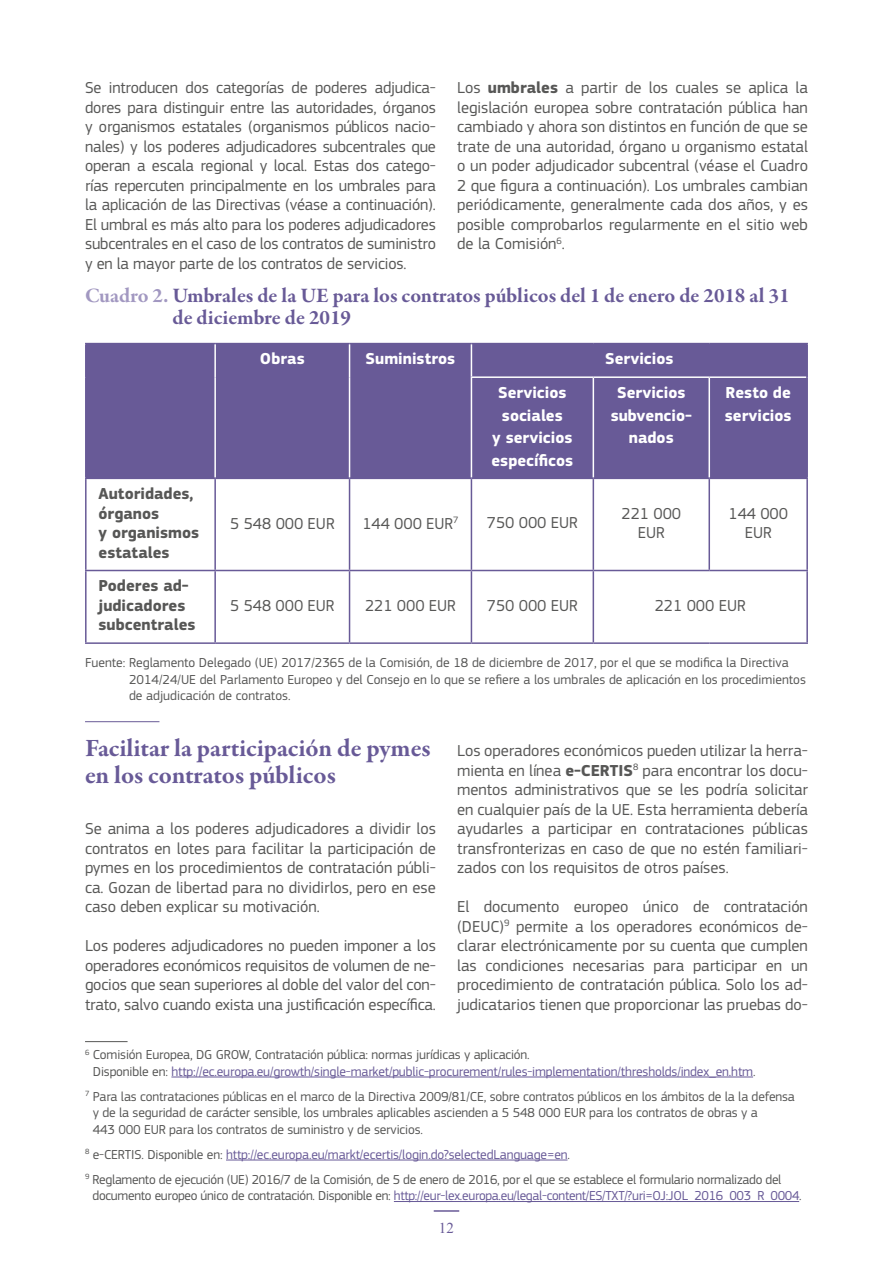
<style>
.page{position:relative;width:893px;height:1263px;background:#fff}
.page>*{position:absolute;margin:0;border:0;box-sizing:border-box;transform-origin:0 0}
.t1{font:700 25.5px/27px "Garamond Premr Pro";letter-spacing:-.005em;color:#685a97}
.t2{font:700 21px/22.5px "Garamond Premr Pro";color:#685a97}
.t3{font:16.5px/19.5px "EC Square Sans Pro";color:#575756;text-align:justify}
.t4{font:700 16.5px/22.5px "EC Square Sans Pro";color:#fff;text-align:center}
.t5{font:700 16.5px/19.5px "EC Square Sans Pro";color:#575756}
.t6{font:15px "Times New Roman";color:#685a97}
.t7{font:13.5px/16.5px "EC Square Sans Pro";letter-spacing:-.01em;color:#575756}
.t8{font:13.5px/16.5px "EC Square Sans Pro";letter-spacing:-.01em;color:#685a97}
.s1{font-weight:700}
.s2{color:#a298c1}
.s3{color:#575756}
.s4{color:#685a97}
</style>
<div class="page">
<hr style="left:434px;top:1210px;width:25px;height:2px;background:#685a97">
<hr style="left:85px;top:1041px;width:43px;height:1px;background:#575756">
<hr style="left:171px;top:1077px;width:582px;height:1px;background:#685a97">
<hr style="left:226px;top:1160px;width:341px;height:1px;background:#685a97">
<hr style="left:394px;top:1201px;width:405px;height:1px;background:#685a97">
<div style="left:87px;top:344px;width:719px;height:134px;background:#685a97"></div>
<hr style="left:471px;top:376px;width:122px;height:2px;background:#fff">
<hr style="left:593px;top:376px;width:116px;height:2px;background:#fff">
<hr style="left:709px;top:376px;width:97px;height:2px;background:#fff">
<hr style="left:85px;top:343px;width:130px;height:1px;background:#685a97">
<hr style="left:85px;top:344px;width:2px;height:33px;background:#685a97">
<hr style="left:215px;top:343px;width:135px;height:1px;background:#685a97">
<hr style="left:350px;top:343px;width:121px;height:1px;background:#685a97">
<hr style="left:85px;top:377px;width:2px;height:101px;background:#685a97">
<hr style="left:471px;top:343px;width:122px;height:1px;background:#685a97">
<hr style="left:593px;top:343px;width:116px;height:1px;background:#685a97">
<hr style="left:709px;top:343px;width:99px;height:1px;background:#685a97">
<hr style="left:806px;top:344px;width:2px;height:33px;background:#685a97">
<hr style="left:806px;top:377px;width:2px;height:101px;background:#685a97">
<hr style="left:214px;top:344px;width:2px;height:33px;background:#fff">
<hr style="left:349px;top:344px;width:1px;height:33px;background:#fff">
<hr style="left:214px;top:377px;width:2px;height:101px;background:#fff">
<hr style="left:349px;top:377px;width:1px;height:101px;background:#fff">
<hr style="left:471px;top:344px;width:1px;height:32px;background:#fff">
<hr style="left:471px;top:378px;width:1px;height:100px;background:#fff">
<hr style="left:593px;top:378px;width:1px;height:100px;background:#fff">
<hr style="left:708px;top:378px;width:2px;height:100px;background:#fff">
<hr style="left:85px;top:478px;width:130px;height:1px;background:#685a97">
<hr style="left:85px;top:479px;width:2px;height:91px;background:#685a97">
<hr style="left:215px;top:478px;width:135px;height:1px;background:#685a97">
<hr style="left:214px;top:479px;width:2px;height:91px;background:#685a97">
<hr style="left:350px;top:478px;width:121px;height:1px;background:#685a97">
<hr style="left:349px;top:479px;width:1px;height:91px;background:#685a97">
<hr style="left:471px;top:478px;width:122px;height:1px;background:#685a97">
<hr style="left:471px;top:479px;width:1px;height:91px;background:#685a97">
<hr style="left:593px;top:478px;width:116px;height:1px;background:#685a97">
<hr style="left:593px;top:479px;width:1px;height:91px;background:#685a97">
<hr style="left:709px;top:478px;width:99px;height:1px;background:#685a97">
<hr style="left:708px;top:479px;width:2px;height:91px;background:#685a97">
<hr style="left:806px;top:479px;width:2px;height:91px;background:#685a97">
<hr style="left:85px;top:570px;width:130px;height:1px;background:#685a97">
<hr style="left:85px;top:571px;width:2px;height:71px;background:#685a97">
<hr style="left:215px;top:570px;width:135px;height:1px;background:#685a97">
<hr style="left:214px;top:571px;width:2px;height:71px;background:#685a97">
<hr style="left:350px;top:570px;width:121px;height:1px;background:#685a97">
<hr style="left:349px;top:571px;width:1px;height:71px;background:#685a97">
<hr style="left:471px;top:570px;width:122px;height:1px;background:#685a97">
<hr style="left:471px;top:571px;width:1px;height:71px;background:#685a97">
<hr style="left:593px;top:570px;width:116px;height:1px;background:#685a97">
<hr style="left:593px;top:571px;width:1px;height:71px;background:#685a97">
<hr style="left:709px;top:570px;width:99px;height:1px;background:#685a97">
<hr style="left:806px;top:571px;width:2px;height:71px;background:#685a97">
<hr style="left:85px;top:642px;width:130px;height:2px;background:#685a97">
<hr style="left:215px;top:642px;width:135px;height:2px;background:#685a97">
<hr style="left:350px;top:642px;width:121px;height:2px;background:#685a97">
<hr style="left:471px;top:642px;width:122px;height:2px;background:#685a97">
<hr style="left:593px;top:642px;width:116px;height:2px;background:#685a97">
<hr style="left:709px;top:642px;width:99px;height:2px;background:#685a97">
<hr style="left:85px;top:721px;width:74px;height:1px;background:#685a97">
<p class="t3" style="left:85px;top:78px;width:352px">Se introducen dos categorías de poderes adjudica&shy;dores para distinguir entre las autoridades, órganos y organismos estatales (organismos públicos nacio&shy;nales) y los poderes adjudicadores subcentrales que operan a escala regional y local. Estas dos catego&shy;rías repercuten principalmente en los umbrales para la aplicación de las Directivas (véase a continuación).<br>El umbral es más alto para los poderes adjudicadores subcentrales en el caso de los contratos de suministro y en la mayor parte de los contratos de servicios.</p>
<p class="t3" style="left:457px;top:78px;width:352px">Los <span class="s1">umbrales</span> a partir de los cuales se aplica la legislación europea sobre contratación pública han cambiado y ahora son distintos en función de que se trate de una autoridad, órgano u organismo estatal o un poder adjudicador subcentral (véase el Cuadro 2 que figura a continuación). Los umbrales cambian periódicamente, generalmente cada dos años, y es posible comprobarlos regularmente en el sitio web de la Comisión<sup>6</sup>.</p>
<p class="t2" style="left:172px;top:284px;width:619px;text-indent:-87px"><span class="s2">Cuadro 2.</span> Umbrales de la UE para los contratos públicos del 1 de enero de 2018 al 31 de diciembre de 2019</p>
<p class="t4" style="left:260px;top:348px;width:46px">Obras</p>
<p class="t4" style="left:366px;top:348px;width:91px">Suministros</p>
<p class="t4" style="left:605px;top:348px;width:70px">Servicios</p>
<p class="t4" style="left:491px;top:382px;width:83px">Servicios sociales<br>y servicios específicos</p>
<p class="t4" style="left:611px;top:382px;width:83px">Servicios subvencio&shy;nados</p>
<p class="t4" style="left:725px;top:382px;width:68px;text-align:left">Resto de servicios</p>
<p class="t5" style="left:99px;top:485px;width:102px">Autoridades, órganos<br>y organismos estatales</p>
<p class="t3" style="left:230px;top:513px;width:106px">5 548 000 EUR</p>
<p class="t3" style="left:362px;top:513px;width:98px">144 000 EUR<sup>7</sup></p>
<p class="t3" style="left:487px;top:513px;width:92px">750 000 EUR</p>
<p class="t3" style="left:622px;top:504px;width:61px;text-align:center">221 000<br>EUR</p>
<p class="t3" style="left:728px;top:504px;width:61px;text-align:center">144 000<br>EUR</p>
<p class="t5" style="left:99px;top:577px;width:98px">Poderes ad&shy;judicadores subcentrales</p>
<p class="t3" style="left:230px;top:596px;width:106px">5 548 000 EUR</p>
<p class="t3" style="left:365px;top:596px;width:92px">221 000 EUR</p>
<p class="t3" style="left:487px;top:596px;width:92px">750 000 EUR</p>
<p class="t3" style="left:655px;top:596px;width:92px">221 000 EUR</p>
<p class="t7" style="left:129px;top:654px;width:678px;text-indent:-44px">Fuente: Reglamento Delegado (UE) 2017/2365 de la Comisión, de 18 de diciembre de 2017, por el que se modifica la Directiva<br>2014/24/UE del Parlamento Europeo y del Consejo en lo que se refiere a los umbrales de aplicación en los procedimientos de adjudicación de contratos.</p>
<h1 class="t1" style="left:85px;top:735px;width:347px">Facilitar la participación de pymes en los contratos públicos</h1>
<p class="t3" style="left:85px;top:819px;width:352px">Se anima a los poderes adjudicadores a dividir los contratos en lotes para facilitar la participación de pymes en los procedimientos de contratación públi&shy;ca. Gozan de libertad para no dividirlos, pero en ese caso deben explicar su motivación.</p>
<p class="t3" style="left:85px;top:936px;width:352px">Los poderes adjudicadores no pueden imponer a los operadores económicos requisitos de volumen de ne&shy;gocios que sean superiores al doble del valor del con&shy;trato, salvo cuando exista una justificación específica.</p>
<p class="t3" style="left:457px;top:741px;width:352px">Los operadores económicos pueden utilizar la herra&shy;mienta en línea <span class="s1">e-CERTIS</span><sup>8</sup> para encontrar los docu&shy;mentos administrativos que se les podría solicitar en cualquier país de la UE. Esta herramienta debería ayudarles a participar en contrataciones públicas transfronterizas en caso de que no estén familiari&shy;zados con los requisitos de otros países.</p>
<p class="t3" style="left:457px;top:897px;width:352px">El documento europeo único de contratación (DEUC)<sup>9</sup> permite a los operadores económicos de&shy;clarar electrónicamente por su cuenta que cumplen las condiciones necesarias para participar en un procedimiento de contratación pública. Solo los ad&shy;judicatarios tienen que proporcionar las pruebas do-</p>
<p class="t8" style="left:93px;top:1046px;width:664px;text-indent:-8px"><sup>6</sup> <span class="s3">Comisión Europea, DG GROW, Contratación pública: normas jurídicas y aplicación.<br>Disponible en:</span> http://ec.europa.eu/growth/single-market/public-procurement/rules-implementation/thresholds/index_en.htm<span class="s3">.</span></p>
<p class="t7" style="left:93px;top:1088px;width:704px;text-indent:-8px"><sup>7</sup> Para las contrataciones públicas en el marco de la Directiva 2009/81/CE, sobre contratos públicos en los ámbitos de la la defensa y de la seguridad de carácter sensible, los umbrales aplicables ascienden a 5 548 000 EUR para los contratos de obras y a<br>443 000 EUR para los contratos de suministro y de servicios.</p>
<p class="t7" style="left:85px;top:1141px;width:698px;line-height:25px"><sup>8</sup> e-CERTIS. Disponible en: <span class="s4">http://ec.europa.eu/markt/ecertis/login.do?selectedLanguage=en</span>.<br><sup>9</sup> Reglamento de ejecución (UE) 2016/7 de la Comisión, de 5 de enero de 2016, por el que se establece el formulario normalizado del</p>
<p class="t8" style="left:93px;top:1187px;width:711px"><span class="s3">documento europeo único de contratación. Disponible en:</span> http://eur-lex.europa.eu/legal-content/ES/TXT/?uri=OJ:JOL_2016_003_R_0004<span class="s3">.</span></p>
<p class="t6" style="left:439px;top:1217px;width:16px">12</p>
</div>
